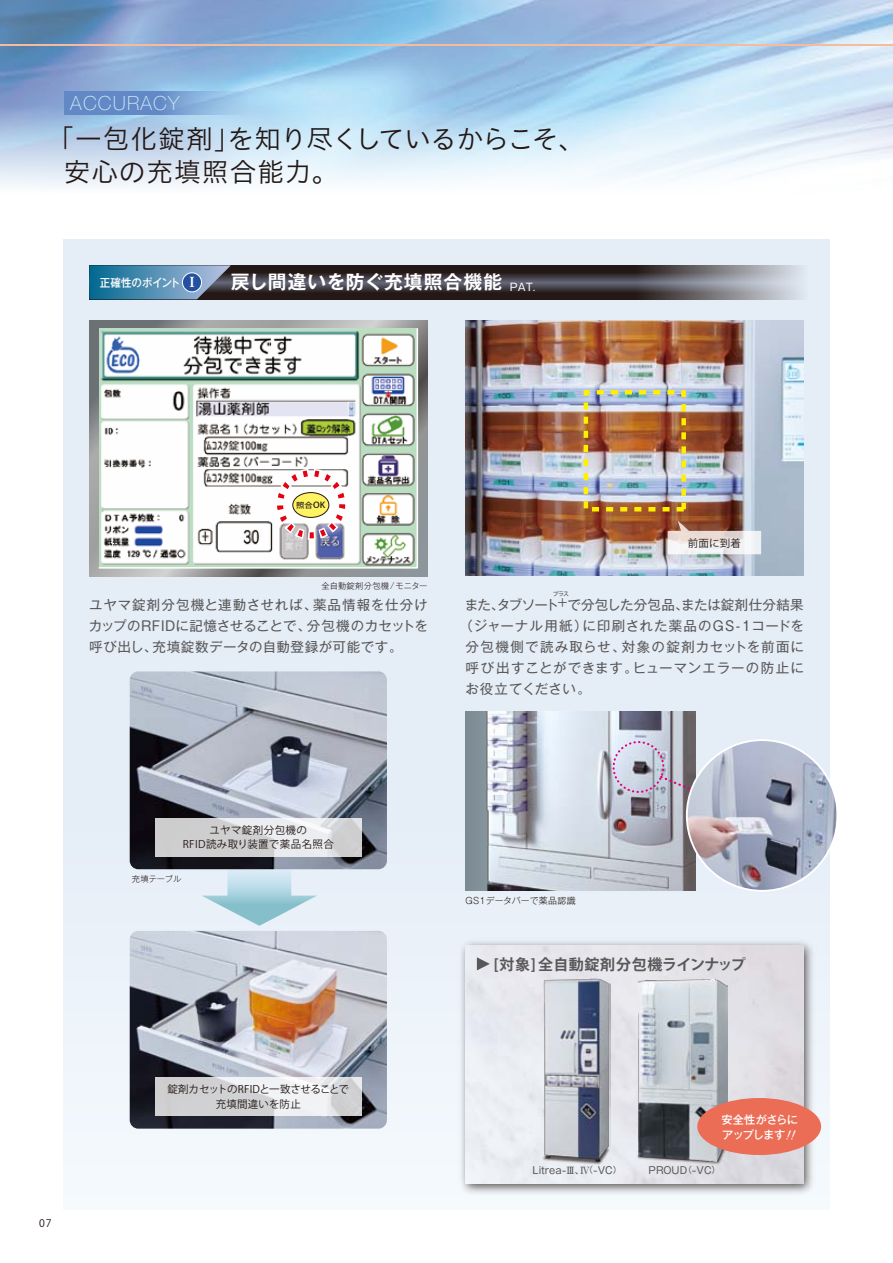
<style>
.page{position:relative;width:893px;height:1263px;background:#fff}
.page>*{position:absolute;margin:0;border:0;box-sizing:border-box;transform-origin:0 0}
.t1{font:26.7px/33px "Hiragino UD Sans Std W3";letter-spacing:.015em;color:#231815}
.t2{font:100 19.5px "Helvetica Neue LT Pro";letter-spacing:.06em;color:#d2ecfa}
.t3{font:700 18.75px "Gothic MB101 Pro De";letter-spacing:.06em;color:#fff}
.t4{font:700 15px "Koz Go Pro";letter-spacing:.02em;color:#595757}
.t5{font:13.5px/21px "Gothic MB101 Pro";letter-spacing:.04em;color:#595757;text-align:justify}
.t6{font:13.5px "Gothic MB101 Pro";letter-spacing:.005em;color:#595757}
.t7{font:13.5px "Gothic MB101 Pro";letter-spacing:.075em;color:#595757}
.t8{font:13.5px "Gothic MB101 Pro";letter-spacing:.09em;color:#595757}
.t9{font:13.5px "Gothic MB101 Pro";letter-spacing:.07em;color:#595757}
.t10{font:500 11.25px/14.9px "Gothic MB101 Pro";letter-spacing:-.065em;color:#fff}
.t11{font:500 11.25px "Gothic MB101 Pro";color:#fff;scale:.94 1}
.t12{font:10.5px/14.2px "Koz Go Pro";letter-spacing:-.005em;color:#231815;text-align:center}
.t13{font:10.5px/14.2px "Koz Go Pro";letter-spacing:.04em;color:#231815;text-align:center}
.t14{font:10.5px "Koz Go Pro";letter-spacing:.02em;color:#231815}
.t15{font:10.5px "Gothic MB101 Pro";color:#fff}
.t16{font:9.9px "Gothic MB101 Pro";color:#595757}
.t17{font:300 8.85px "Gothic MB101 Pro";letter-spacing:.025em;color:#231815}
.t18{font:300 8.25px "Gothic MB101 Pro";letter-spacing:.005em;color:#231815}
.t19{font:500 7.5px "Koz Go Pro";color:#231815;scale:1.11 1}
.t20{font:500 5.85px "Koz Go Pro";color:#595757}
.s1{font-family:"Ryumin Pro";font-weight:800;font-size:13.95px}
.s2{font-size:8.4px}
.s3{font-size:8.85px}
.s4{font-family:"Cezanne Bokutoh Pro M";font-weight:400}
.s5{font-family:"Ryumin Pro";font-weight:500}
.s6{font-size:8.55px}
</style>
<div class="page">
<div style="left:64px;top:240px;width:765px;height:969px;background:linear-gradient(to right,#e9f0f7,#e5edf7)"></div>
<img style="left:455px;top:935px;width:364px;height:264px">
<svg style="left:0;top:0;width:893px;height:187px;background:#b4d1ea"></svg>
<img style="left:466px;top:946px;width:338px;height:238px">
<svg style="left:89px;top:321px;width:338px;height:255px;background:#909293"></svg>
<svg style="left:201px;top:869px;width:116px;height:57px;background:#c6dfe9"></svg>
<img style="left:466px;top:712px;width:229px;height:178px">
<img style="left:130px;top:671px;width:257px;height:198px">
<img style="left:130px;top:931px;width:257px;height:197px">
<img style="left:688px;top:741px;width:149px;height:149px;border-radius:74px">
<img style="left:466px;top:321px;width:338px;height:255px">
<svg style="left:98px;top:327px;width:321px;height:242px"></svg>
<hr style="left:0;top:44px;width:893px;height:2px;background:#f6ba9d">
<img style="left:489px;top:1091px;width:95px;height:118px">
<img style="left:584px;top:1082px;width:198px;height:127px">
<img style="left:542px;top:978px;width:68px;height:185px">
<img style="left:638px;top:980px;width:90px;height:181px">
<svg style="left:155px;top:818px;width:206px;height:38px;background:#d9d9db"></svg>
<svg style="left:155px;top:1077px;width:206px;height:39px;fill:#d1d2d3"></svg>
<svg style="left:231px;top:265px;width:381px;height:34px;background:#363033"></svg>
<svg style="left:89px;top:265px;width:142px;height:34px;background:#4b80a0"></svg>
<div style="left:182px;top:273px;width:19px;height:19px;background:#2350a1;border-radius:50%"></div>
<div style="left:182px;top:272px;width:20px;height:20px;border:1px solid #fff;border-radius:50%"></div>
<svg style="left:612px;top:261px;width:217px;height:43px;background:#9c9ea5"></svg>
<svg style="left:477px;top:957px;width:13px;height:13px"></svg>
<svg style="left:610px;top:739px;width:82px;height:56px;background:#b6b3c2"></svg>
<svg style="left:64px;top:91px;width:183px;height:23px;background:#759cd0"></svg>
<div style="left:697px;top:1098px;width:124px;height:57px;background:#eb6d56;border-radius:50%"></div>
<svg style="left:270px;top:463px;width:82px;height:82px"></svg>
<div style="left:277px;top:470px;width:68px;height:68px;border:6px dashed #e50012;border-radius:50%"></div>
<div style="left:584px;top:390px;width:102px;height:121px;border:4px dashed #fff000"></div>
<svg style="left:668px;top:521px;width:93px;height:33px"></svg>
<p class="t2" style="left:70px;top:92px;width:111px">ACCURACY</p>
<p class="t1" style="left:64px;top:120px;width:523px;text-indent:-17px">「一包化錠剤」を知り尽くしているからこそ、安心の充填照合能力。</p>
<p class="t11" style="left:100px;top:273px;width:103px">正確性のポイント <span class="s1">I</span></p>
<p class="t3" style="left:231px;top:267px;width:273px">戻し間違いを防ぐ充填照合機能</p>
<p class="t15" style="left:510px;top:278px;width:27px">PAT.</p>
<p class="t19" style="left:296px;top:500px;width:28px">照合<span class="s2">OK</span></p>
<p class="t18" style="left:321px;top:578px;width:107px">全自動錠剤分包機<span class="s3">/</span>モニター</p>
<p class="t5" style="left:89px;top:592px;width:341px">ユヤマ錠剤分包機と連動させれば、薬品情報を仕分けカップのRFIDに記憶させることで、分包機のカセットを呼び出し、充填錠数データの自動登録が可能です。</p>
<p class="t14" style="left:688px;top:536px;width:55px">前面に到着</p>
<p class="t20" style="left:553px;top:590px;width:18px">プラス</p>
<p class="t6" style="left:465px;top:593px;width:340px">また、タブソート<sup>＋</sup>で分包した分包品、または錠剤仕分結果</p>
<p class="t7" style="left:460px;top:614px;width:346px">（ジャーナル用紙）に印刷された薬品のGS-1コードを</p>
<p class="t8" style="left:466px;top:635px;width:340px">分包機側で読み取らせ、対象の錠剤カセットを前面に</p>
<p class="t9" style="left:466px;top:656px;width:340px">呼び出すことができます。ヒューマンエラーの防止に</p>
<p class="t5" style="left:466px;top:676px;width:127px">お役立てください。</p>
<p class="t14" style="left:39px;top:1216px;width:14px">07</p>
<p class="t13" style="left:183px;top:823px;width:153px">ユヤマ錠剤分包機の<br>RFID読み取り装置で薬品名照合</p>
<p class="t18" style="left:132px;top:872px;width:51px">充填テーブル</p>
<p class="t12" style="left:168px;top:1083px;width:183px">錠剤カセットのRFIDと一致させることで充填間違いを防止</p>
<p class="t17" style="left:466px;top:893px;width:112px">GS1データバーで薬品認識</p>
<p class="t4" style="left:494px;top:954px;width:254px">[対象]全自動錠剤分包機ラインナップ</p>
<p class="t10" style="left:721px;top:1111px;width:79px">安全性がさらにアップします<span class="s4">！！</span></p>
<p class="t16" style="left:532px;top:1161px;width:90px">Litrea-<span class="s5">III</span>、<span class="s5">IV</span><span class="s6">（</span>-VC<span class="s6">）</span></p>
<p class="t16" style="left:648px;top:1161px;width:73px">PROUD<span class="s6">（</span>-VC<span class="s6">）</span></p>
</div>
